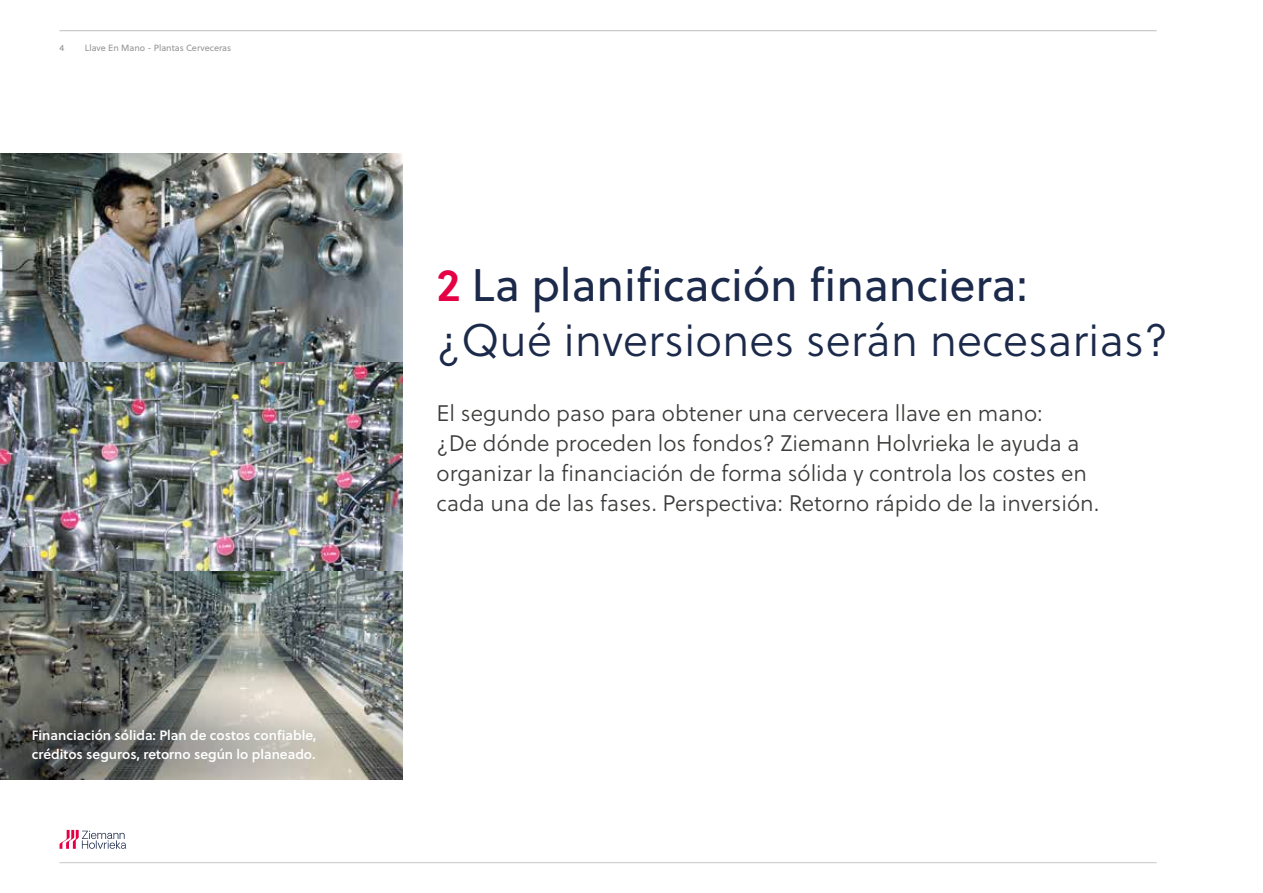
<style>
.page{position:relative;width:1263px;height:893px;background:#fff}
.page>*{position:absolute;margin:0;border:0;box-sizing:border-box;transform-origin:0 0}
.t1{font:45.6px "Soleil Lt";color:#1b294a}
.t2{font:45.6px "Soleil";color:#1b294a}
.t3{font:22.5px/30px "Soleil Lt";color:#3c3c3b}
.t4{font:13.5px/19.5px "Soleil Sb";color:#fff}
.t5{font:9px "Soleil";color:#949494}
.s1{font-family:"Soleil Sb";color:#e50046}
</style>
<div class="page">
<hr style="left:60px;top:30px;width:1097px;height:1px;background:#c6c6c6">
<hr style="left:60px;top:862px;width:1097px;height:1px;background:#c6c6c6">
<svg style="left:60px;top:830px;width:66px;height:19px"></svg>
<img style="left:0;top:154px;width:403px;height:514px">
<svg style="left:0;top:668px;width:403px;height:112px;background:#8a8a83"></svg>
<p class="t5" style="left:60px;top:41px;width:6px">4</p>
<p class="t5" style="left:85px;top:41px;width:148px">Llave En Mano - Plantas Cerveceras</p>
<p class="t4" style="left:32px;top:725px;width:286px">Financiación sólida: Plan de costos confiable, créditos seguros, retorno según lo planeado.</p>
<h1 class="t2" style="left:437px;top:252px;width:593px"><span class="s1">2</span> La planificación financiera:</h1>
<h1 class="t1" style="left:437px;top:308px;width:733px">¿Qué inversiones serán necesarias?</h1>
<p class="t3" style="left:437px;top:398px;width:664px">El segundo paso para obtener una cervecera llave en mano:<br>¿De dónde proceden los fondos? Ziemann Holvrieka le ayuda a organizar la financiación de forma sólida y controla los costes en cada una de las fases. Perspectiva: Retorno rápido de la inversión.</p>
</div>
